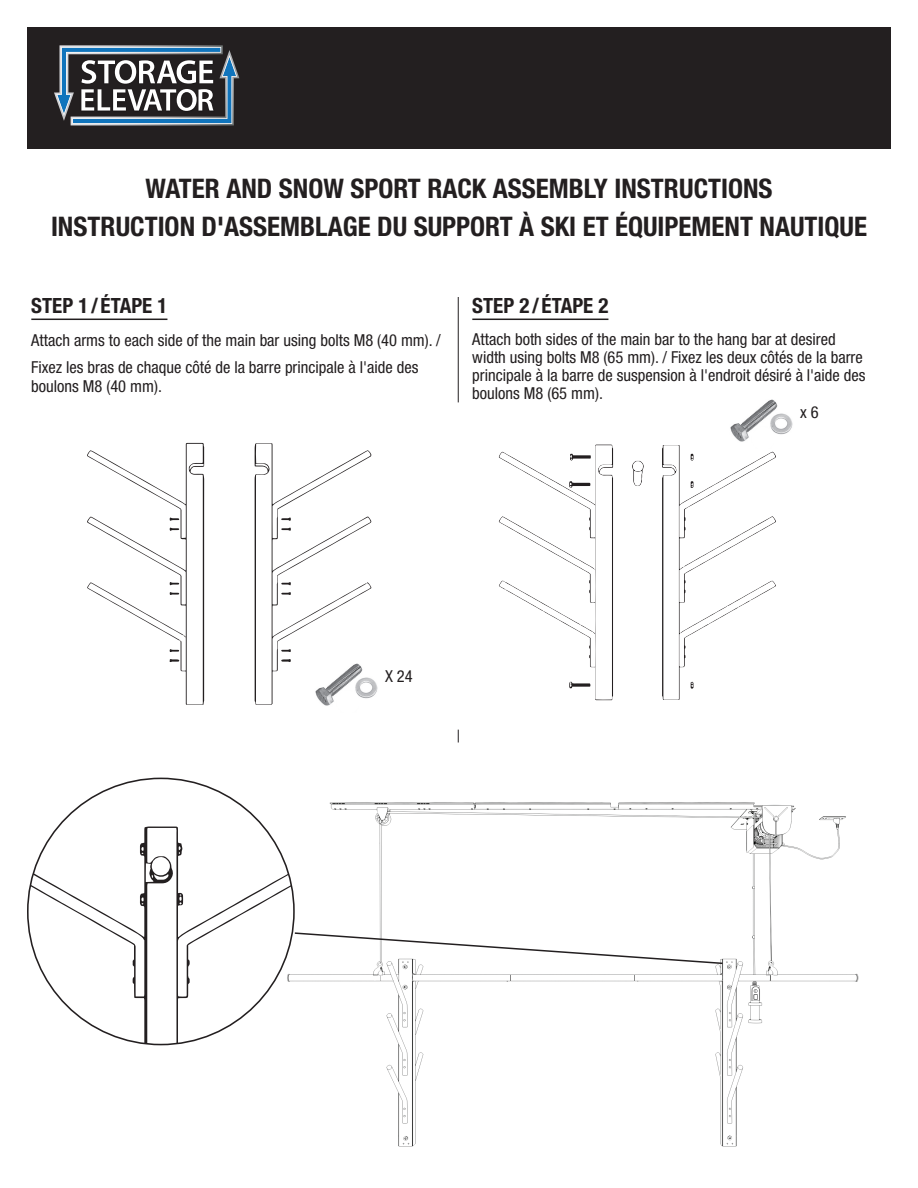
<style>
.page{position:relative;width:918px;height:1188px;background:#fff}
.page>*{position:absolute;margin:0;border:0;box-sizing:border-box;transform-origin:0 0}
.t1{font:700 condensed 27px/37.5px "Helvetica Neue";color:#231f20;text-align:center}
.t2{font:700 condensed 21px "Helvetica Neue";color:#231f20}
.t3{font:condensed 16.5px/18px "Helvetica Neue";color:#231f20}
</style>
<div class="page">
<hr style="left:31px;top:319px;width:136px;height:1px;background:#231f20">
<hr style="left:458px;top:297px;width:1px;height:445px;background:#231f20">
<hr style="left:472px;top:319px;width:136px;height:1px;background:#231f20">
<svg style="left:499px;top:445px;width:114px;height:255px"></svg>
<svg style="left:632px;top:461px;width:12px;height:25px"></svg>
<svg style="left:662px;top:445px;width:114px;height:255px"></svg>
<div style="left:27px;top:27px;width:864px;height:121px;background:#231f20"></div>
<svg style="left:54px;top:45px;width:185px;height:80px"></svg>
<img style="left:325px;top:679px;width:53px;height:27px">
<div style="left:336px;top:690px;width:24px;height:24px;background:#fff;border-radius:50%"></div>
<svg style="left:255px;top:443px;width:117px;height:262px"></svg>
<svg style="left:87px;top:443px;width:117px;height:262px"></svg>
<img style="left:294px;top:802px;width:565px;height:345px">
<svg style="left:294px;top:932px;width:430px;height:42px"></svg>
<img style="left:723px;top:399px;width:70px;height:50px">
<div style="left:751px;top:427px;width:24px;height:23px;background:#fff;border-radius:50%"></div>
<svg style="left:28px;top:826px;width:266px;height:219px"></svg>
<h1 class="t1" style="left:51px;top:169px;width:817px">WATER AND SNOW SPORT RACK ASSEMBLY INSTRUCTIONS<br>INSTRUCTION D'ASSEMBLAGE DU SUPPORT À SKI ET ÉQUIPEMENT NAUTIQUE</h1>
<p class="t2" style="left:31px;top:293px;width:138px">STEP 1 / ÉTAPE 1</p>
<p class="t3" style="left:31px;top:327px;width:411px;line-height:26.2px">Attach arms to each side of the main bar using bolts M8 (40 mm). /<br>Fixez les bras de chaque côté de la barre principale à l'aide des</p>
<p class="t3" style="left:31px;top:377px;width:132px">boulons M8 (40 mm).</p>
<p class="t2" style="left:472px;top:293px;width:138px">STEP 2 / ÉTAPE 2</p>
<p class="t3" style="left:472px;top:330px;width:395px">Attach both sides of the main bar to the hang bar at desired width using bolts M8 (65 mm). / Fixez les deux côtés de la barre principale à la barre de suspension à l'endroit désiré à l'aide des boulons M8 (65 mm).</p>
<p class="t3" style="left:800px;top:403px;width:20px">x 6</p>
<p class="t3" style="left:385px;top:667px;width:29px">X 24</p>
</div>
